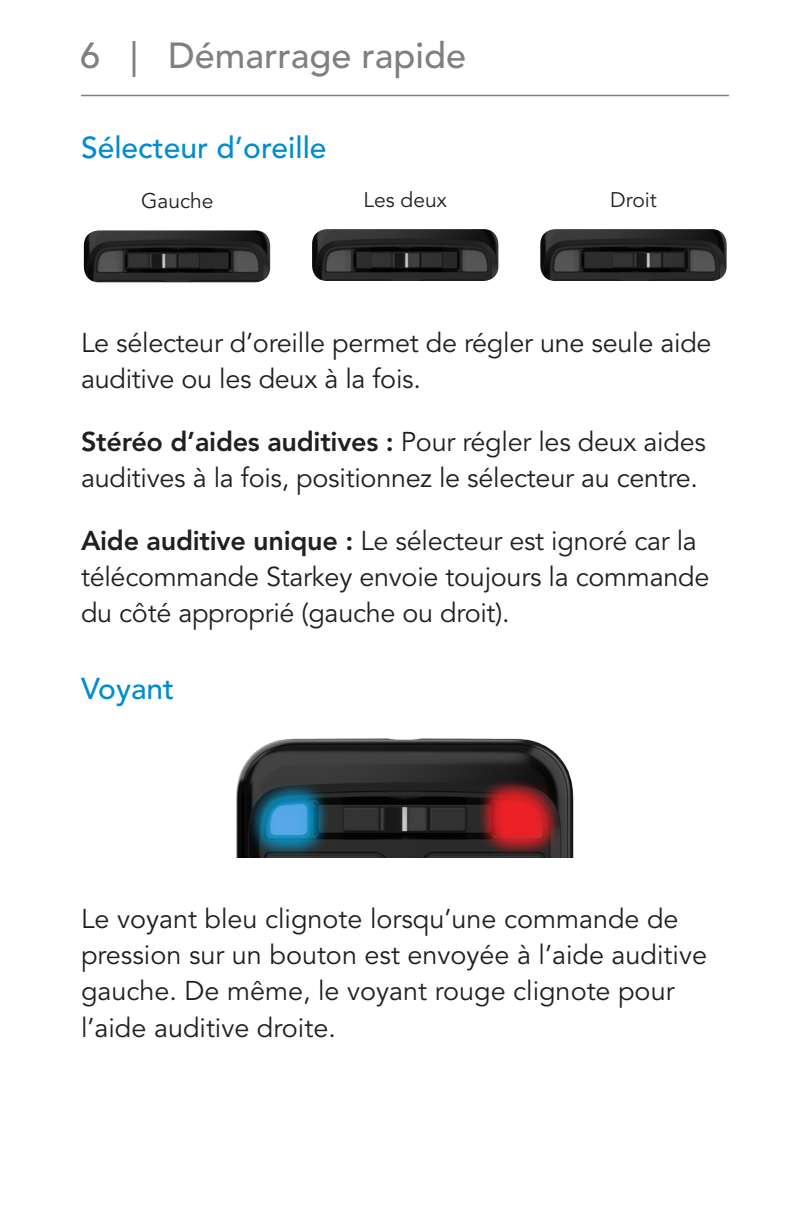
<style>
.page{position:relative;width:810px;height:1217px;background:#fff}
.page>*{position:absolute;margin:0;border:0;box-sizing:border-box;transform-origin:0 0}
.t1{font:36px "Avenir LT SLI Std Medium";color:#808083}
._2__Blue_Subs{font:30px "Avenir LT SLI Std Medium";color:#008dce}
._3__body{font:27px/36px "Avenir LT Std";letter-spacing:-.01em;color:#231f20}
.Image_caption{font:21px "Avenir LT Std";color:#231f20}
.s1{font-weight:800}
</style>
<div class="page">
<hr style="left:81px;top:95px;width:648px;height:1px;background:#7b8080">
<img style="left:312px;top:229px;width:186px;height:52px">
<img style="left:84px;top:230px;width:186px;height:52px">
<img style="left:540px;top:229px;width:187px;height:52px">
<img style="left:236px;top:738px;width:338px;height:118px">
<h1 class="t1" style="left:80px;top:35px;width:388px">6 | Démarrage rapide</h1>
<p class="_2__Blue_Subs" style="left:81px;top:130px;width:247px">Sélecteur d’oreille</p>
<p class="Image_caption" style="left:141px;top:189px;width:74px">Gauche</p>
<p class="Image_caption" style="left:364px;top:187px;width:85px">Les deux</p>
<p class="Image_caption" style="left:610px;top:187px;width:48px">Droit</p>
<p class="_3__body" style="left:81px;top:325px;width:632px">Le sélecteur d’oreille permet de régler une seule aide auditive ou les deux à la fois.</p>
<p class="_3__body" style="left:81px;top:424px;width:626px"><span class="s1">Stéréo d’aides auditives :</span> Pour régler les deux aides auditives à la fois, positionnez le sélecteur au centre.</p>
<p class="_3__body" style="left:81px;top:523px;width:630px"><span class="s1">Aide auditive unique :</span> Le sélecteur est ignoré car la télécommande Starkey envoie toujours la commande du côté approprié (gauche ou droit).</p>
<p class="_2__Blue_Subs" style="left:81px;top:670px;width:95px">Voyant</p>
<p class="_3__body" style="left:81px;top:901px;width:628px">Le voyant bleu clignote lorsqu’une commande de pression sur un bouton est envoyée à l’aide auditive gauche. De même, le voyant rouge clignote pour l’aide auditive droite.</p>
</div>
